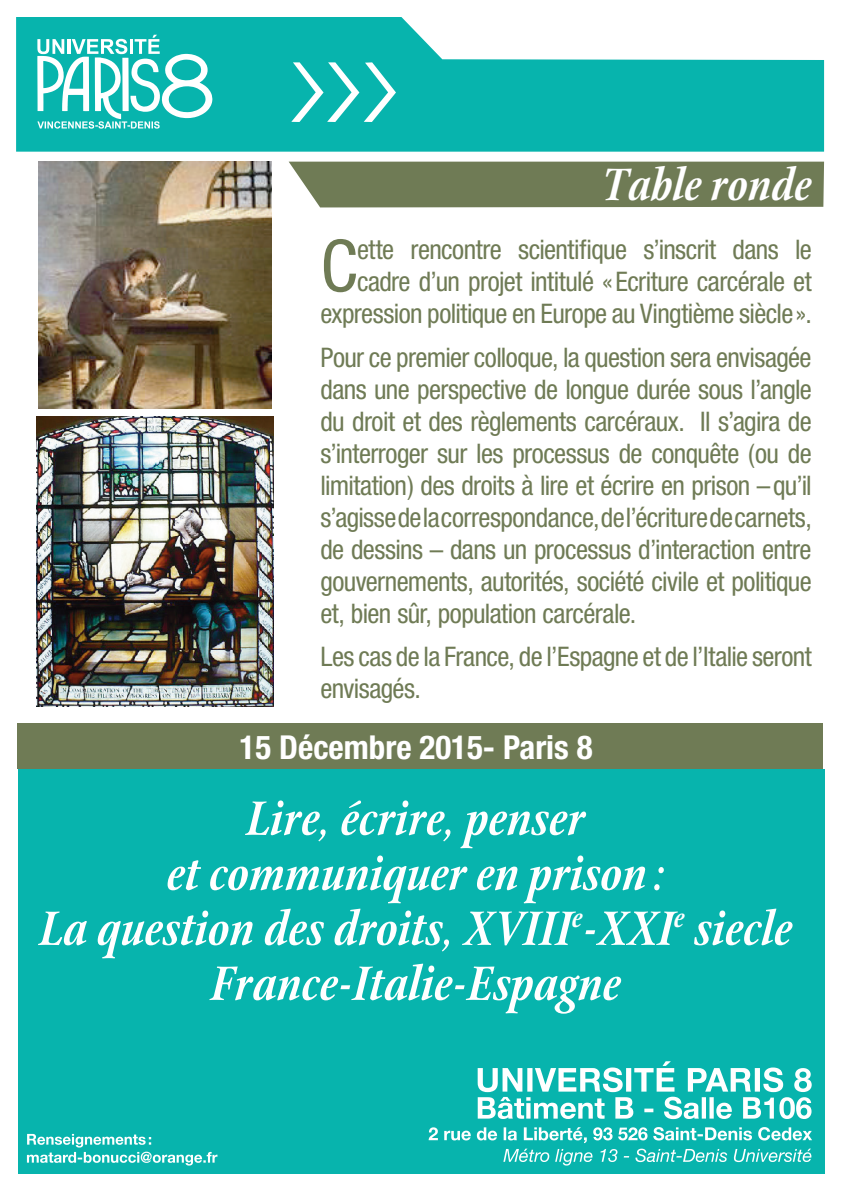
<style>
.page{position:relative;width:842px;height:1191px;background:#fff}
.page>*{position:absolute;margin:0;border:0;box-sizing:border-box;transform-origin:0 0}
.t1{font:condensed 71.8px "Helvetica Neue";color:#6f7b55}
.t2{font:italic 600 52px/55px "Stone Print";color:#fff;text-align:center}
.t3{font:italic 600 49px "Stone Print";color:#fff}
.t4{font:700 condensed 33px "Helvetica Neue";color:#fff}
.t5{font:condensed 27px/32px "Helvetica Neue";letter-spacing:-.02em;color:#6f7b55;text-align:right}
</style>
<div class="page">
<div style="left:18px;top:769px;width:806px;height:404px;background:#07b4ad"></div>
<svg style="left:16px;top:17px;width:808px;height:135px;fill:#07b4ad"></svg>
<svg style="left:37px;top:35px;width:176px;height:94px"></svg>
<svg style="left:291px;top:62px;width:105px;height:60px"></svg>
<div style="left:289px;top:162px;width:535px;height:45px;background:#6f7b55"></div>
<img style="left:37px;top:416px;width:237px;height:290px">
<img style="left:39px;top:162px;width:233px;height:246px">
<div style="left:18px;top:723px;width:805px;height:46px;background:#6f7b55"></div>
<svg style="left:429px;top:1127px;width:383px;height:38px"></svg>
<svg style="left:478px;top:1061px;width:334px;height:58px"></svg>
<svg style="left:27px;top:1134px;width:190px;height:31px"></svg>
<h3 class="t3" style="left:601px;top:156px;width:211px">Table ronde</h3>
<h1 class="t1" style="left:320px;top:224px;width:39px">C</h1>
<p class="t5" style="left:320px;top:233px;width:493px">ette rencontre scientifique s’inscrit dans le cadre d’un projet intitulé «Ecriture carcérale et expression politique en Europe au Vingtième siècle».</p>
<p class="t5" style="left:320px;top:341px;width:493px;text-align:justify">Pour ce premier colloque, la question sera envisagée dans une perspective de longue durée sous l’angle du droit et des règlements carcéraux. Il s’agira de s’interroger sur les processus de conquête (ou de limitation) des droits à lire et écrire en prison –qu’il s’agisse de la correspondance, de l’écriture de carnets, de dessins – dans un processus d’interaction entre gouvernements, autorités, société civile et politique et, bien sûr, population carcérale.</p>
<p class="t5" style="left:320px;top:640px;width:493px;text-align:left">Les cas de la France, de l’Espagne et de l’Italie seront envisagés.</p>
<p class="t4" style="left:239px;top:727px;width:355px">15 Décembre 2015- Paris 8</p>
<h2 class="t2" style="left:39px;top:790px;width:754px">Lire, écrire, penser<br>et communiquer en prison :<br>La question des droits, XVIII<sup>e</sup>-XXI<sup>e</sup> siecle<br>France-Italie-Espagne</h2>
</div>
